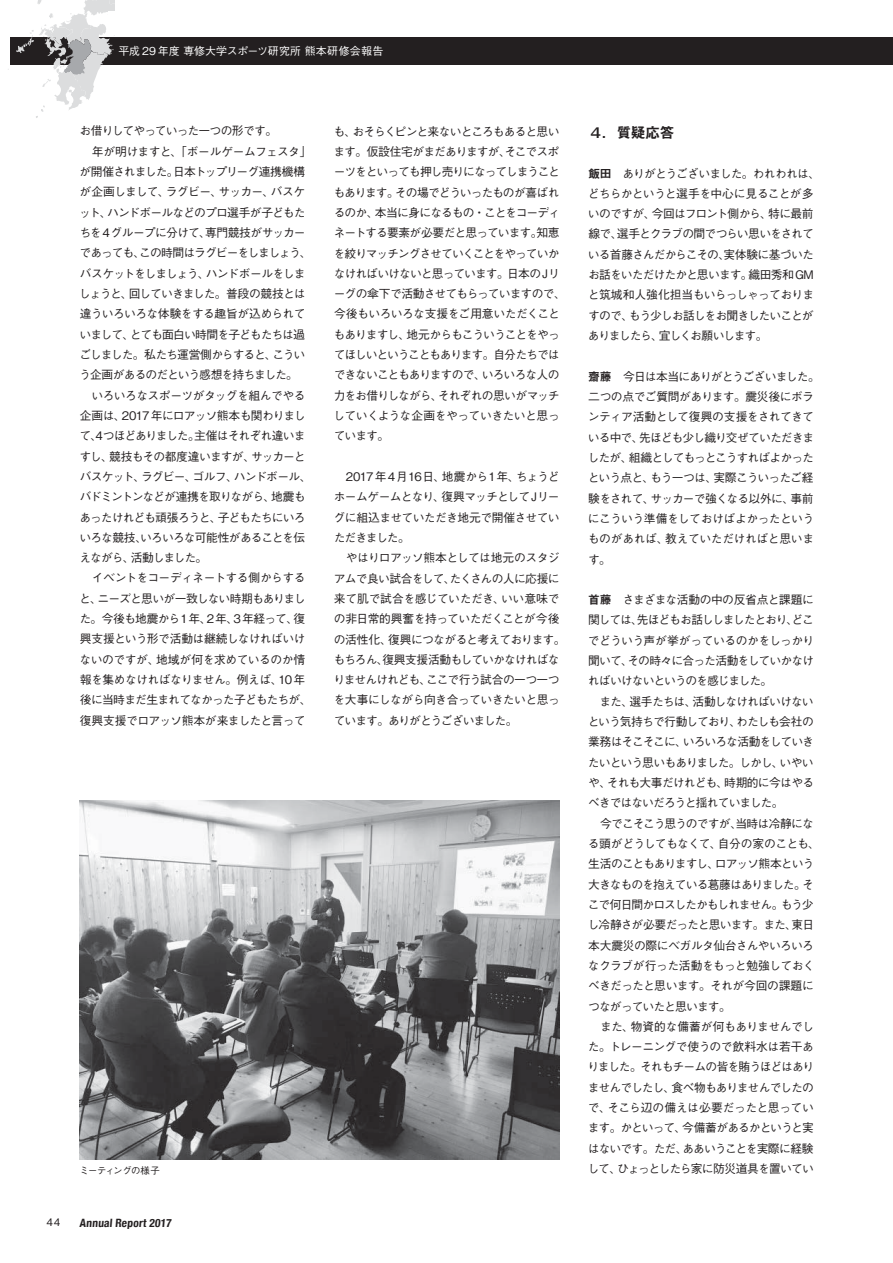
<style>
.page{position:relative;width:893px;height:1263px;background:#fff}
.page>*{position:absolute;margin:0;border:0;box-sizing:border-box;transform-origin:0 0}
.t1{font:14.55px "Midashi Go Pro MB31 90 msp RKSJ H";color:#231f20}
.t2{font:11.7px/20.2px "Gothic BBB Pro Medium 90 msp RKSJ H";letter-spacing:-.065em;color:#231f20}
.t3{font:700 condensed 11.4px "Helvetica Neue";color:#231f20}
.t4{font:10.95px "Gothic BBB Pro Medium 90 msp RKSJ H";letter-spacing:.015em;color:#fff}
.t5{font:10.35px "Gothic BBB Pro Medium 90 msp RKSJ H";color:#231f20}
.t6{font:9.45px "Gothic BBB Pro Medium 90 msp RKSJ H";letter-spacing:-.05em;color:#231f20}
.s1{font-family:"Midashi Go Pro MB31 90 msp RKSJ H"}
</style>
<div class="page">
<div style="left:10px;top:38px;width:883px;height:27px;background:#231f20"></div>
<svg style="left:16px;top:0;width:99px;height:118px"></svg>
<div style="left:108px;top:11px;width:16px;height:12px;background:#fff"></div>
<img style="left:80px;top:800px;width:479px;height:360px">
<p class="t4" style="left:118px;top:47px;width:267px">平成29年度 専修大学スポーツ研究所 熊本研修会報告</p>
<p class="t2" style="left:79px;top:123px;width:234px">お借りしてやっていった一つの形です。<br>　年が明けますと、「ボールゲームフェスタ」が開催されました。日本トップリーグ連携機構が企画しまして、ラグビー、サッカー、バスケット、ハンドボールなどのプロ選手が子どもたちを4グループに分けて、専門競技がサッカーであっても、この時間はラグビーをしましょう、バスケットをしましょう、ハンドボールをしましょうと、回していきました。普段の競技とは違ういろいろな体験をする趣旨が込められていまして、とても面白い時間を子どもたちは過ごしました。私たち運営側からすると、こういう企画があるのだという感想を持ちました。　いろいろなスポーツがタッグを組んでやる企画は、2017年にロアッソ熊本も関わりまして、4つほどありました。主催はそれぞれ違いますし、競技もその都度違いますが、サッカーとバスケット、ラグビー、ゴルフ、ハンドボール、バドミントンなどが連携を取りながら、地震もあったけれども頑張ろうと、子どもたちにいろいろな競技、いろいろな可能性があることを伝えながら、活動しました。<br>　イベントをコーディネートする側からすると、ニーズと思いが一致しない時期もありました。今後も地震から1年、2年、3年経って、復興支援という形で活動は継続しなければいけないのですが、地域が何を求めているのか情報を集めなければなりません。例えば、10年後に当時まだ生まれてなかった子どもたちが、復興支援でロアッソ熊本が来ましたと言って</p>
<p class="t2" style="left:333px;top:123px;width:234px">も、おそらくピンと来ないところもあると思います。仮設住宅がまだありますが、そこでスポーツをといっても押し売りになってしまうこともあります。その場でどういったものが喜ばれるのか、本当に身になるもの・ことをコーディネートする要素が必要だと思っています。知恵を絞りマッチングさせていくことをやっていかなければいけないと思っています。日本の Jリーグの傘下で活動させてもらっていますので、今後もいろいろな支援をご用意いただくこともありますし、地元からもこういうことをやってほしいということもあります。自分たちではできないこともありますので、いろいろな人の力をお借りしながら、それぞれの思いがマッチしていくような企画をやっていきたいと思っています。</p>
<p class="t2" style="left:333px;top:468px;width:234px">　2017年4月16日、地震から1年、ちょうどホームゲームとなり、復興マッチとしてJリーグに組込ませていただき地元で開催させていただきました。<br>　やはりロアッソ熊本としては地元のスタジアムで良い試合をして、たくさんの人に応援に来て肌で試合を感じていただき、いい意味での非日常的興奮を持っていただくことが今後の活性化、復興につながると考えております。もちろん、復興支援活動もしていかなければなりませんけれども、ここで行う試合の一つ一つを大事にしながら向き合っていきたいと思っています。ありがとうございました。</p>
<p class="t1" style="left:588px;top:127px;width:87px">４．質疑応答</p>
<p class="t2" style="left:588px;top:165px;width:234px"><span class="s1">飯田</span>　ありがとうございました。われわれは、どちらかというと選手を中心に見ることが多いのですが、今回はフロント側から、特に最前線で、選手とクラブの間でつらい思いをされている首藤さんだからこその、実体験に基づいたお話をいただけたかと思います。織田秀和 GMと筑城和人強化担当もいらっしゃっておりますので、もう少しお話しをお聞きしたいことがありましたら、宜しくお願いします。</p>
<p class="t2" style="left:587px;top:368px;width:234px"><span class="s1">齋藤</span>　今日は本当にありがとうございました。二つの点でご質問があります。震災後にボランティア活動として復興の支援をされてきている中で、先ほども少し織り交ぜていただきましたが、組織としてもっとこうすればよかったという点と、もう一つは、実際こういったご経験をされて、サッカーで強くなる以外に、事前にこういう準備をしておけばよかったというものがあれば、教えていただければと思います。</p>
<p class="t2" style="left:587px;top:591px;width:234px"><span class="s1">首藤</span>　さまざまな活動の中の反省点と課題に関しては、先ほどもお話ししましたとおり、どこでどういう声が挙がっているのかをしっかり聞いて、その時々に合った活動をしていかなければいけないというのを感じました。<br>　また、選手たちは、活動しなければいけないという気持ちで行動しており、わたしも会社の業務はそこそこに、いろいろな活動をしていきたいという思いもありました。しかし、いやいや、それも大事だけれども、時期的に今はやるべきではないだろうと揺れていました。<br>　今でこそこう思うのですが、当時は冷静になる頭がどうしてもなくて、自分の家のことも、生活のこともありますし、ロアッソ熊本という大きなものを抱えている葛藤はありました。そこで何日間かロスしたかもしれません。もう少し冷静さが必要だったと思います。また、東日本大震災の際にベガルタ仙台さんやいろいろなクラブが行った活動をもっと勉強しておくべきだったと思います。それが今回の課題につながっていたと思います。<br>　また、物資的な備蓄が何もありませんでした。トレーニングで使うので飲料水は若干ありました。それもチームの皆を賄うほどはありませんでしたし、食べ物もありませんでしたので、そこら辺の備えは必要だったと思っています。かといって、今備蓄があるかというと実はないです。ただ、ああいうことを実際に経験</p>
<p class="t6" style="left:80px;top:1167px;width:81px">ミーティングの様子</p>
<p class="t2" style="left:587px;top:1160px;width:228px">して、ひょっとしたら家に防災道具を置いてい</p>
<p class="t5" style="left:47px;top:1218px;width:15px">44</p>
<p class="t3" style="left:80px;top:1216px;width:94px">Annual Report 2017</p>
</div>
